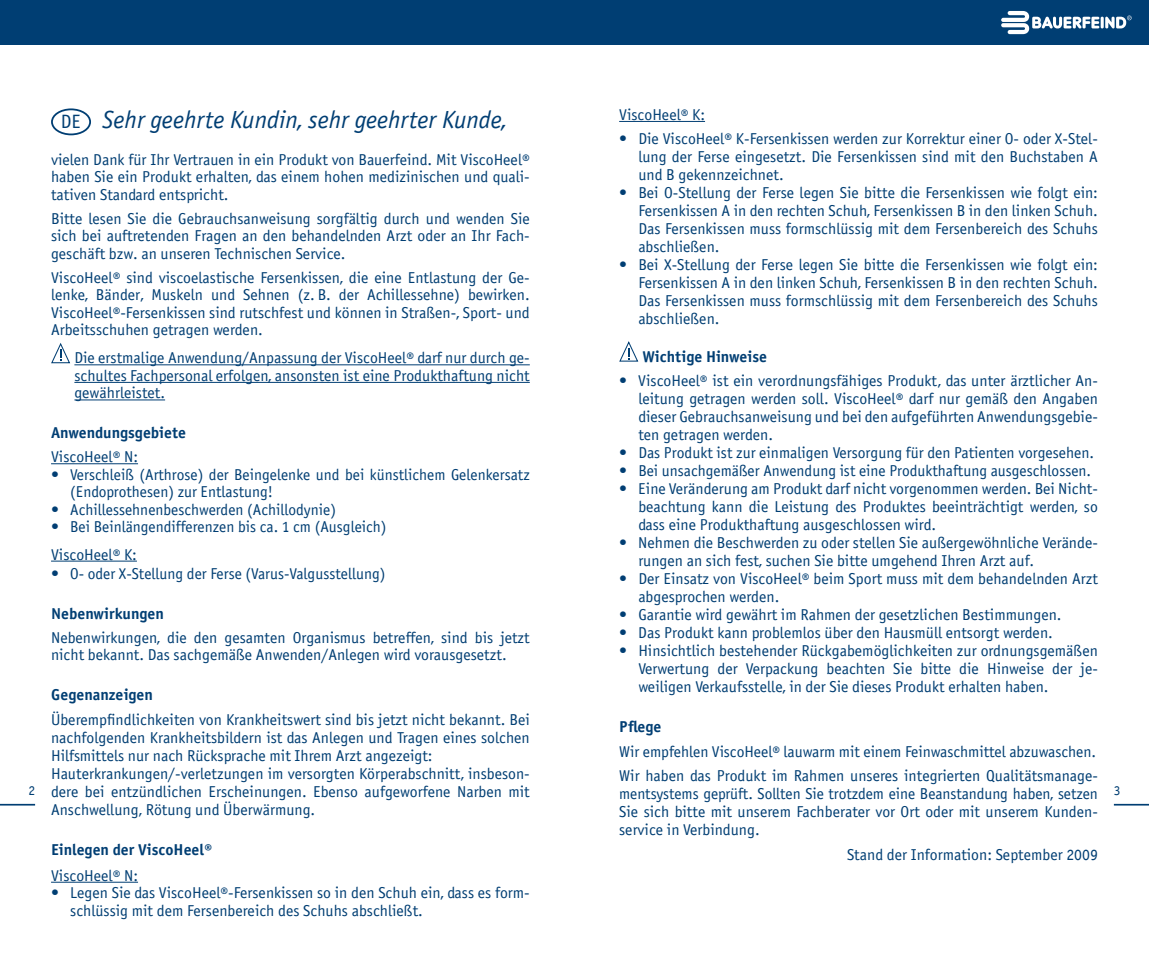
<style>
.page{position:relative;width:1149px;height:957px;background:#fff}
.page>*{position:absolute;margin:0;border:0;box-sizing:border-box;transform-origin:0 0}
.t1{font:italic 24.75px "BF Officina Sans N";color:#003e73}
.t2{font:19.35px "BF Officina Sans N";color:#003e73}
.t3{font:15.75px/18px "BF Officina Sans N";color:#003e73;text-align:justify}
.t4{font:700 15.75px "BF Officina Sans N";color:#003e73}
.t5{font:13.5px "BF Officina Sans N";color:#003e73}
</style>
<div class="page">
<div style="left:0;top:0;width:1148px;height:45px;background:#003e73"></div>
<svg style="left:1001px;top:11px;width:130px;height:23px"></svg>
<hr style="left:0;top:804px;width:35px;height:1px;background:#003e73">
<hr style="left:1113px;top:804px;width:35px;height:1px;background:#003e73">
<hr style="left:74px;top:364px;width:455px;height:1px;background:#003e73">
<hr style="left:74px;top:382px;width:455px;height:1px;background:#003e73">
<hr style="left:74px;top:399px;width:91px;height:1px;background:#003e73">
<hr style="left:51px;top:463px;width:87px;height:1px;background:#003e73">
<hr style="left:51px;top:561px;width:86px;height:1px;background:#003e73">
<hr style="left:51px;top:882px;width:87px;height:1px;background:#003e73">
<svg style="left:51px;top:343px;width:19px;height:21px"></svg>
<div style="left:51px;top:108px;width:40px;height:27px;border:2px solid #003e73;border-radius:50%"></div>
<hr style="left:619px;top:121px;width:85px;height:1px;background:#003e73">
<svg style="left:619px;top:341px;width:20px;height:21px"></svg>
<p class="t3" style="left:619px;top:105px;width:87px">ViscoHeel® K:</p>
<p class="t3" style="left:638px;top:130px;width:461px;text-indent:-19px">• Die ViscoHeel® K-Fersenkissen werden zur Korrektur einer O- oder X-Stel&shy;lung der Ferse eingesetzt. Die Fersenkissen sind mit den Buchstaben A und B gekennzeichnet.</p>
<p class="t3" style="left:638px;top:184px;width:461px;text-indent:-19px">• Bei O-Stellung der Ferse legen Sie bitte die Fersenkissen wie folgt ein:<br>Fersenkissen A in den rechten Schuh, Fersenkissen B in den linken Schuh.<br>Das Fersenkissen muss formschlüssig mit dem Fersenbereich des Schuhs abschließen.</p>
<p class="t3" style="left:638px;top:256px;width:461px;text-indent:-19px">• Bei X-Stellung der Ferse legen Sie bitte die Fersenkissen wie folgt ein:<br>Fersenkissen A in den linken Schuh, Fersenkissen B in den rechten Schuh.<br>Das Fersenkissen muss formschlüssig mit dem Fersenbereich des Schuhs abschließen.</p>
<p class="t4" style="left:642px;top:346px;width:126px">Wichtige Hinweise</p>
<p class="t3" style="left:638px;top:371px;width:461px;text-indent:-19px">• ViscoHeel® ist ein verordnungsfähiges Produkt, das unter ärztlicher An&shy;leitung getragen werden soll. ViscoHeel® darf nur gemäß den An gaben dieser Gebrauchsanweisung und bei den aufgeführten Anwendungsgebie&shy;ten getragen werden.</p>
<p class="t3" style="left:619px;top:443px;width:476px">• Das Produkt ist zur einmaligen Versorgung für den Patienten vorgesehen.</p>
<p class="t3" style="left:619px;top:461px;width:473px">• Bei unsachgemäßer Anwendung ist eine Produkthaftung ausgeschlossen.</p>
<p class="t3" style="left:638px;top:479px;width:461px;text-indent:-19px">• Eine Veränderung am Produkt darf nicht vorgenommen werden. Bei Nicht&shy;beachtung kann die Leistung des Produktes beeinträchtigt werden, so dass eine Produkthaftung ausgeschlossen wird.</p>
<p class="t3" style="left:638px;top:533px;width:461px;text-indent:-19px">• Nehmen die Beschwerden zu oder stellen Sie außergewöhnliche Verände&shy;rungen an sich fest, suchen Sie bitte umgehend Ihren Arzt auf.</p>
<p class="t3" style="left:638px;top:569px;width:461px;text-indent:-19px">• Der Einsatz von ViscoHeel® beim Sport muss mit dem behandelnden Arzt abgesprochen werden.</p>
<p class="t3" style="left:619px;top:605px;width:443px">• Garantie wird gewährt im Rahmen der gesetzlichen Bestimmungen.</p>
<p class="t3" style="left:619px;top:623px;width:435px">• Das Produkt kann problemlos über den Hausmüll entsorgt werden.</p>
<p class="t3" style="left:638px;top:641px;width:461px;text-indent:-19px">• Hinsichtlich bestehender Rückgabemöglichkeiten zur ordnungs gemäßen Verwertung der Verpackung beachten Sie bitte die Hinweise der je&shy;weiligen Verkaufsstelle, in der Sie dieses Produkt erhalten haben.</p>
<p class="t4" style="left:619px;top:717px;width:44px">Pflege</p>
<p class="t3" style="left:619px;top:739px;width:480px;line-height:24.3px">Wir empfehlen ViscoHeel® lauwarm mit einem Feinwaschmittel abzuwaschen.<br>Wir haben das Produkt im Rahmen unseres integrierten Qualitätsmanage-</p>
<p class="t3" style="left:619px;top:784px;width:480px">mentsystems geprüft. Sollten Sie trotzdem eine Beanstandung haben, setzen Sie sich bitte mit unserem Fachberater vor Ort oder mit unserem Kunden&shy;service in Verbindung.</p>
<p class="t3" style="left:846px;top:845px;width:252px">Stand der Information: September 2009</p>
<h1 class="t1" style="left:102px;top:104px;width:406px">Sehr geehrte Kundin, sehr geehrter Kunde,</h1>
<p class="t3" style="left:51px;top:150px;width:480px">vielen Dank für Ihr Vertrauen in ein Produkt von Bauerfeind. Mit ViscoHeel® haben Sie ein Produkt erhalten, das einem hohen medizinischen und quali&shy;tativen Standard entspricht.</p>
<p class="t3" style="left:51px;top:209px;width:480px">Bitte lesen Sie die Gebrauchsanweisung sorgfältig durch und wenden Sie sich bei auftretenden Fragen an den behandelnden Arzt oder an Ihr Fach&shy;geschäft bzw. an unseren Technischen Service.</p>
<p class="t3" style="left:51px;top:268px;width:480px">ViscoHeel® sind viscoelastische Fersenkissen, die eine Entlastung der Ge&shy;lenke, Bänder, Muskeln und Sehnen (z. B. der Achillessehne) bewirken.<br>ViscoHeel®-Fersenkissen sind rutschfest und können in Straßen-, Sport- und Arbeitsschuhen getragen werden.</p>
<p class="t3" style="left:74px;top:349px;width:457px">Die erstmalige Anwendung/Anpassung der ViscoHeel® darf nur durch ge&shy;schultes Fachpersonal erfolgen, ansonsten ist eine Produkthaftung nicht gewährleistet.</p>
<p class="t4" style="left:51px;top:423px;width:136px">Anwendungsgebiete</p>
<p class="t3" style="left:51px;top:447px;width:88px">ViscoHeel® N:</p>
<p class="t3" style="left:70px;top:465px;width:461px;text-indent:-19px">• Verschleiß (Arthrose) der Beingelenke und bei künstlichem Gelenkersatz (Endoprothesen) zur Entlastung!</p>
<p class="t3" style="left:51px;top:500px;width:286px">• Achillessehnenbeschwerden (Achillodynie)</p>
<p class="t3" style="left:51px;top:513px;width:337px;line-height:27.2px">• Bei Beinlängendifferenzen bis ca. 1 cm (Ausgleich)<br>ViscoHeel® K:</p>
<p class="t3" style="left:51px;top:564px;width:336px">• O- oder X-Stellung der Ferse (Varus-Valgusstellung)</p>
<p class="t4" style="left:51px;top:603px;width:114px">Nebenwirkungen</p>
<p class="t3" style="left:51px;top:628px;width:480px">Nebenwirkungen, die den gesamten Organismus betreffen, sind bis jetzt nicht bekannt. Das sachgemäße Anwenden/Anlegen wird vorausgesetzt.</p>
<p class="t4" style="left:51px;top:685px;width:103px">Gegenanzeigen</p>
<p class="t3" style="left:51px;top:710px;width:480px;text-align:left">Überempfindlichkeiten von Krankheitswert sind bis jetzt nicht bekannt. Bei nachfolgenden Krankheitsbildern ist das Anlegen und Tragen eines solchen Hilfsmittels nur nach Rücksprache mit Ihrem Arzt angezeigt:<br>Hauterkrankungen/-verletzungen im versorgten Körperabschnitt, insbeson&shy;dere bei entzündlichen Erscheinungen. Ebenso aufgeworfene Narben mit Anschwellung, Rötung und Überwärmung.</p>
<p class="t4" style="left:51px;top:839px;width:163px">Einlegen der ViscoHeel®</p>
<p class="t3" style="left:51px;top:866px;width:88px">ViscoHeel® N:</p>
<p class="t3" style="left:70px;top:884px;width:461px;text-indent:-19px">• Legen Sie das ViscoHeel®-Fersenkissen so in den Schuh ein, dass es form&shy;schlüssig mit dem Fersenbereich des Schuhs abschließt.</p>
<p class="t2" style="left:61px;top:110px;width:22px">DE</p>
<p class="t5" style="left:28px;top:781px;width:8px">2</p>
<p class="t5" style="left:1113px;top:781px;width:8px">3</p>
</div>
